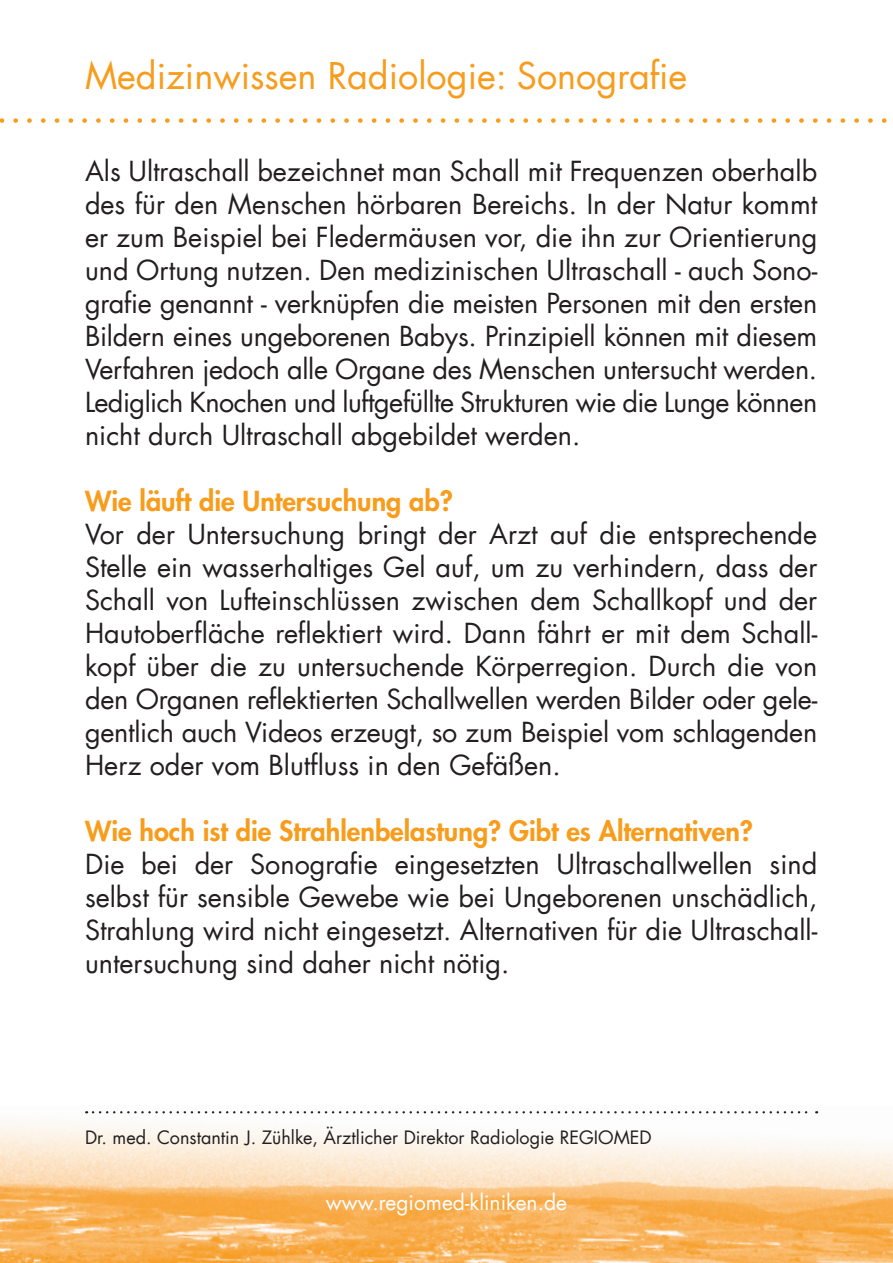
<style>
.page{position:relative;width:893px;height:1263px;background:#fff}
.page>*{position:absolute;margin:0;border:0;box-sizing:border-box;transform-origin:0 0}
.t1{font:36px "Futura Com";color:#f89c1c}
.t2{font:27px/33px "Futura Com";color:#231f20;text-align:justify}
.t3{font:800 27px "Futura Com";color:#f89c1c}
.t4{font:21px "Futura Com";color:#fff}
.t5{font:18px "Futura Com";color:#231f20}
</style>
<div class="page">
<img style="left:0;top:1111px;width:893px;height:152px">
<svg style="left:0;top:118px;width:887px;height:5px"></svg>
<svg style="left:93px;top:1111px;width:724px;height:2px"></svg>
<h1 class="t1" style="left:85px;top:51px;width:604px">Medizinwissen Radiologie: Sonografie</h1>
<p class="t2" style="left:85px;top:154px;width:734px">Als Ultraschall bezeichnet man Schall mit Frequenzen oberhalb des für den Menschen hörbaren Bereichs. In der Natur kommt er zum Beispiel bei Fledermäusen vor, die ihn zur Orientierung und Ortung nutzen. Den medizinischen Ultraschall - auch Sono&shy;grafie genannt - verknüpfen die meisten Personen mit den ersten Bildern eines ungeborenen Babys. Prinzipiell können mit diesem Verfahren jedoch alle Organe des Menschen untersucht werden.<br>Lediglich Knochen und luftgefüllte Strukturen wie die Lunge können nicht durch Ultraschall abgebildet werden.</p>
<p class="t3" style="left:85px;top:480px;width:369px">Wie läuft die Untersuchung ab?</p>
<p class="t2" style="left:85px;top:517px;width:734px">Vor der Untersuchung bringt der Arzt auf die entsprechende Stelle ein wasserhaltiges Gel auf, um zu verhindern, dass der Schall von Lufteinschlüssen zwischen dem Schallkopf und der Hautoberfläche reflektiert wird. Dann fährt er mit dem Schall&shy;kopf über die zu untersuchende Körperregion. Durch die von den Organen reflektierten Schallwellen werden Bilder oder gele&shy;gentlich auch Videos erzeugt, so zum Beispiel vom schlagenden Herz oder vom Blutfluss in den Gefäßen.</p>
<p class="t3" style="left:85px;top:810px;width:669px">Wie hoch ist die Strahlenbelastung? Gibt es Alternativen?</p>
<p class="t2" style="left:85px;top:847px;width:734px">Die bei der Sonografie eingesetzten Ultraschallwellen sind selbst für sensible Gewebe wie bei Ungeborenen unschädlich, Strahlung wird nicht eingesetzt. Alternativen für die Ultraschall&shy;untersuchung sind daher nicht nötig.</p>
<p class="t5" style="left:85px;top:1125px;width:568px">Dr. med. Constantin J. Zühlke, Ärztlicher Direktor Radiologie REGIOMED</p>
<p class="t4" style="left:326px;top:1188px;width:243px">www.regiomed-kliniken.de</p>
</div>
